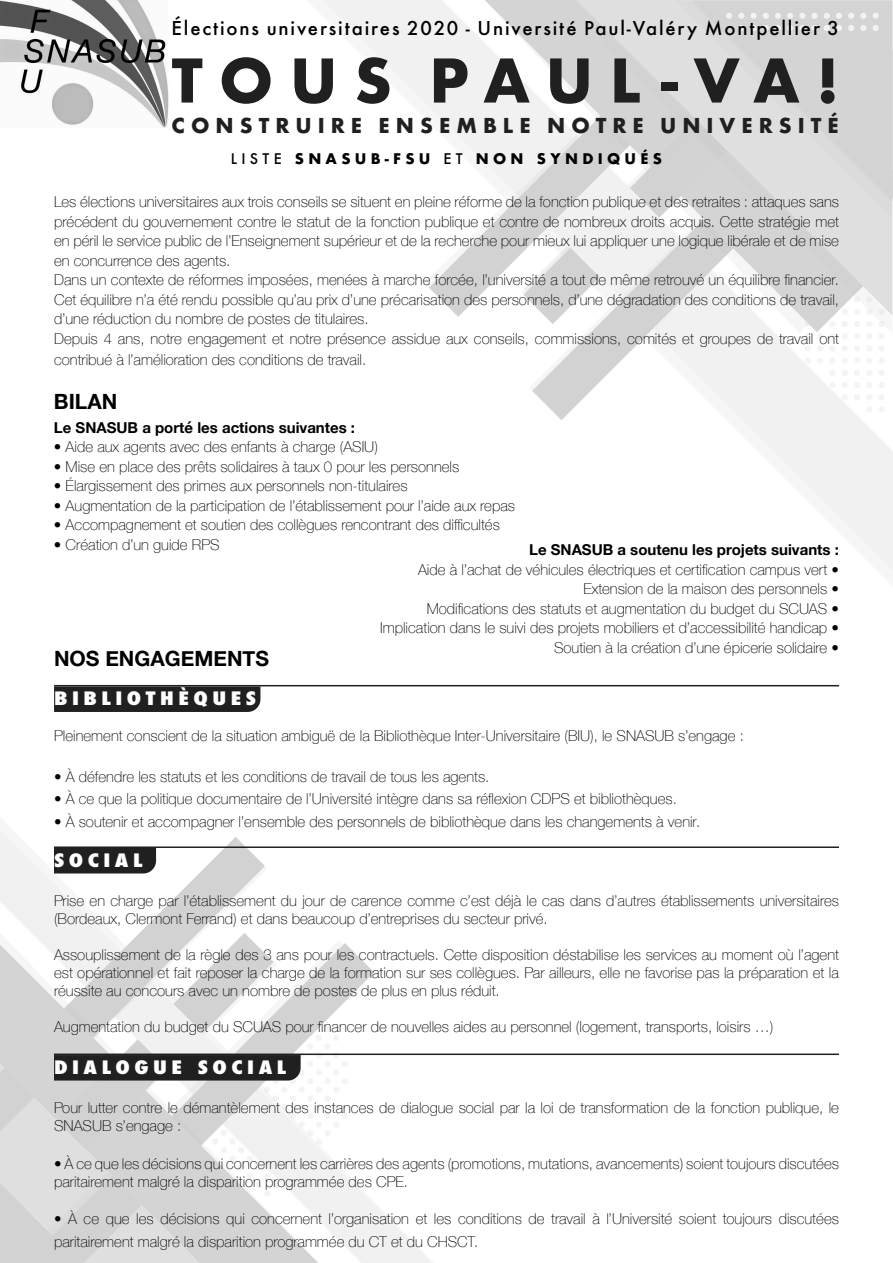
<style>
.page{position:relative;width:893px;height:1263px;background:#fff}
.page>*{position:absolute;margin:0;border:0;box-sizing:border-box;transform-origin:0 0}
.t1{font:700 58.5px "Futura";letter-spacing:.28em;color:#202020}
.t2{font:700 21px "Helvetica Neue";color:#000}
.t3{font:700 19.95px "Futura";letter-spacing:.3em;color:#202020}
.t4{font:500 18.6px "Futura";letter-spacing:.1em;color:#000}
.t5{font:800 condensed 18px "Futura";letter-spacing:.2em;color:#fff;scale:1.25 1}
.t6{font:100 15px/19.5px "Helvetica Neue";color:#000}
.t7{font:700 15px "Helvetica Neue";color:#000}
.t8{font:700 14.25px "Futura";letter-spacing:.3em;color:#000}
.s1{font-weight:500}
</style>
<div class="page">
<svg style="left:0;top:831px;width:433px;height:432px"></svg>
<svg style="left:325px;top:943px;width:49px;height:320px"></svg>
<svg style="left:0;top:837px;width:265px;height:55px"></svg>
<svg style="left:0;top:892px;width:325px;height:90px"></svg>
<svg style="left:0;top:944px;width:318px;height:38px"></svg>
<svg style="left:57px;top:933px;width:217px;height:49px"></svg>
<svg style="left:323px;top:0;width:570px;height:570px"></svg>
<svg style="left:429px;top:0;width:43px;height:317px;fill:#f6f6f6"></svg>
<svg style="left:532px;top:202px;width:361px;height:218px"></svg>
<svg style="left:472px;top:0;width:128px;height:334px"></svg>
<svg style="left:485px;top:0;width:115px;height:332px"></svg>
<svg style="left:523px;top:108px;width:77px;height:216px"></svg>
<svg style="left:558px;top:175px;width:18px;height:123px"></svg>
<svg style="left:600px;top:316px;width:292px;height:18px;fill:#f1f1f1"></svg>
<svg style="left:576px;top:0;width:316px;height:316px"></svg>
<svg style="left:676px;top:1px;width:216px;height:217px;background:#dadada"></svg>
<svg style="left:691px;top:0;width:202px;height:202px;background:#d8d8d8"></svg>
<hr style="left:54px;top:846px;width:785px;height:2px;background:#202020">
<div style="left:54px;top:848px;width:102px;height:25px;background:#202020"></div>
<hr style="left:54px;top:685px;width:785px;height:1px;background:#202020">
<div style="left:54px;top:686px;width:206px;height:26px;background:#202020"></div>
<hr style="left:54px;top:1053px;width:785px;height:2px;background:#202020">
<svg style="left:0;top:982px;width:348px;height:281px"></svg>
<img style="left:0;top:0;width:169px;height:128px">
<p class="t4" style="left:172px;top:16px;width:669px">Élections universitaires 2020 - Université Paul-Valéry Montpellier 3</p>
<p class="t1" style="left:172px;top:38px;width:669px">TOUS PAUL-VA!</p>
<p class="t3" style="left:172px;top:111px;width:669px">CONSTRUIRE ENSEMBLE NOTRE UNIVERSITÉ</p>
<p class="t8" style="left:231px;top:148px;width:433px"><span class="s1">LISTE</span> SNASUB-FSU <span class="s1">ET</span> NON SYNDIQUÉS</p>
<p class="t6" style="left:54px;top:191px;width:786px;text-align:justify">Les élections universitaires aux trois conseils se situent en pleine réforme de la fonction publique et des retraites : attaques sans précédent du gouvernement contre le statut de la fonction publique et contre de nombreux droits acquis. Cette stratégie met en péril le service public de l’Enseignement supérieur et de la recherche pour mieux lui appliquer une logique libérale et de mise en concurrence des agents.</p>
<p class="t6" style="left:54px;top:269px;width:786px;text-align:justify">Dans un contexte de réformes imposées, menées à marche forcée, l’université a tout de même retrouvé un équilibre financier.<br>Cet équilibre n’a été rendu possible qu’au prix d’une précarisation des personnels, d’une dégradation des conditions de travail, d’une réduction du nombre de postes de titulaires.</p>
<p class="t6" style="left:54px;top:327px;width:786px;line-height:21px">Depuis 4 ans, notre engagement et notre présence assidue aux conseils, commissions, comités et groupes de travail ont contribué à l’amélioration des conditions de travail.</p>
<p class="t2" style="left:54px;top:385px;width:65px">BILAN</p>
<p class="t7" style="left:54px;top:416px;width:303px">Le SNASUB a porté les actions suivantes :</p>
<p class="t6" style="left:54px;top:437px;width:325px">• Aide aux agents avec des enfants à charge (ASIU)</p>
<p class="t6" style="left:54px;top:456px;width:407px">• Mise en place des prêts solidaires à taux 0 pour les personnels</p>
<p class="t6" style="left:54px;top:476px;width:355px">• Élargissement des primes aux personnels non-titulaires</p>
<p class="t6" style="left:54px;top:495px;width:463px">• Augmentation de la participation de l’établissement pour l’aide aux repas</p>
<p class="t6" style="left:54px;top:515px;width:447px">• Accompagnement et soutien des collègues rencontrant des difficultés</p>
<p class="t6" style="left:54px;top:534px;width:167px">• Création d’un guide RPS</p>
<p class="t7" style="left:529px;top:538px;width:311px">Le SNASUB a soutenu les projets suivants :</p>
<p class="t6" style="left:418px;top:559px;width:422px">Aide à l’achat de véhicules électriques et certification campus vert •</p>
<p class="t6" style="left:583px;top:578px;width:257px">Extension de la maison des personnels •</p>
<p class="t6" style="left:427px;top:598px;width:414px">Modifications des statuts et augmentation du budget du SCUAS •</p>
<p class="t6" style="left:380px;top:617px;width:460px">Implication dans le suivi des projets mobiliers et d’accessibilité handicap •</p>
<p class="t6" style="left:554px;top:637px;width:286px">Soutien à la création d’une épicerie solidaire •</p>
<p class="t2" style="left:54px;top:642px;width:217px">NOS ENGAGEMENTS</p>
<p class="t5" style="left:54px;top:686px;width:163px">BIBLIOTHÈQUES</p>
<p class="t6" style="left:54px;top:726px;width:691px">Pleinement conscient de la situation ambiguë de la Bibliothèque Inter-Universitaire (BIU), le SNASUB s’engage :</p>
<p class="t6" style="left:54px;top:766px;width:437px">• À défendre les statuts et les conditions de travail de tous les agents.</p>
<p class="t6" style="left:54px;top:789px;width:624px">• À ce que la politique documentaire de l’Université intègre dans sa réflexion CDPS et bibliothèques.</p>
<p class="t6" style="left:54px;top:811px;width:648px">• À soutenir et accompagner l’ensemble des personnels de bibliothèque dans les changements à venir.</p>
<p class="t5" style="left:54px;top:847px;width:72px">SOCIAL</p>
<p class="t6" style="left:54px;top:891px;width:786px;line-height:18px">Prise en charge par l’établissement du jour de carence comme c’est déjà le cas dans d’autres établissements universitaires (Bordeaux, Clermont Ferrand) et dans beaucoup d’entreprises du secteur privé.</p>
<p class="t6" style="left:54px;top:945px;width:786px;line-height:18px;text-align:justify">Assouplissement de la règle des 3 ans pour les contractuels. Cette disposition déstabilise les services au moment où l’agent est opérationnel et fait reposer la charge de la formation sur ses collègues. Par ailleurs, elle ne favorise pas la préparation et la réussite au concours avec un nombre de postes de plus en plus réduit.</p>
<p class="t6" style="left:54px;top:1016px;width:721px">Augmentation du budget du SCUAS pour financer de nouvelles aides au personnel (logement, transports, loisirs …)</p>
<p class="t5" style="left:54px;top:1055px;width:187px">DIALOGUE SOCIAL</p>
<p class="t6" style="left:54px;top:1098px;width:786px;line-height:18px">Pour lutter contre le démantèlement des instances de dialogue social par la loi de transformation de la fonction publique, le<br>SNASUB s’engage :</p>
<p class="t6" style="left:54px;top:1153px;width:786px;line-height:18px">• À ce que les décisions qui concernent les carrières des agents (promotions, mutations, avancements) soient toujours discutées paritairement malgré la disparition programmée des CPE.</p>
<p class="t6" style="left:54px;top:1207px;width:786px;line-height:22.5px">• À ce que les décisions qui concernent l’organisation et les conditions de travail à l’Université soient toujours discutées paritairement malgré la disparition programmée du CT et du CHSCT.</p>
</div>
